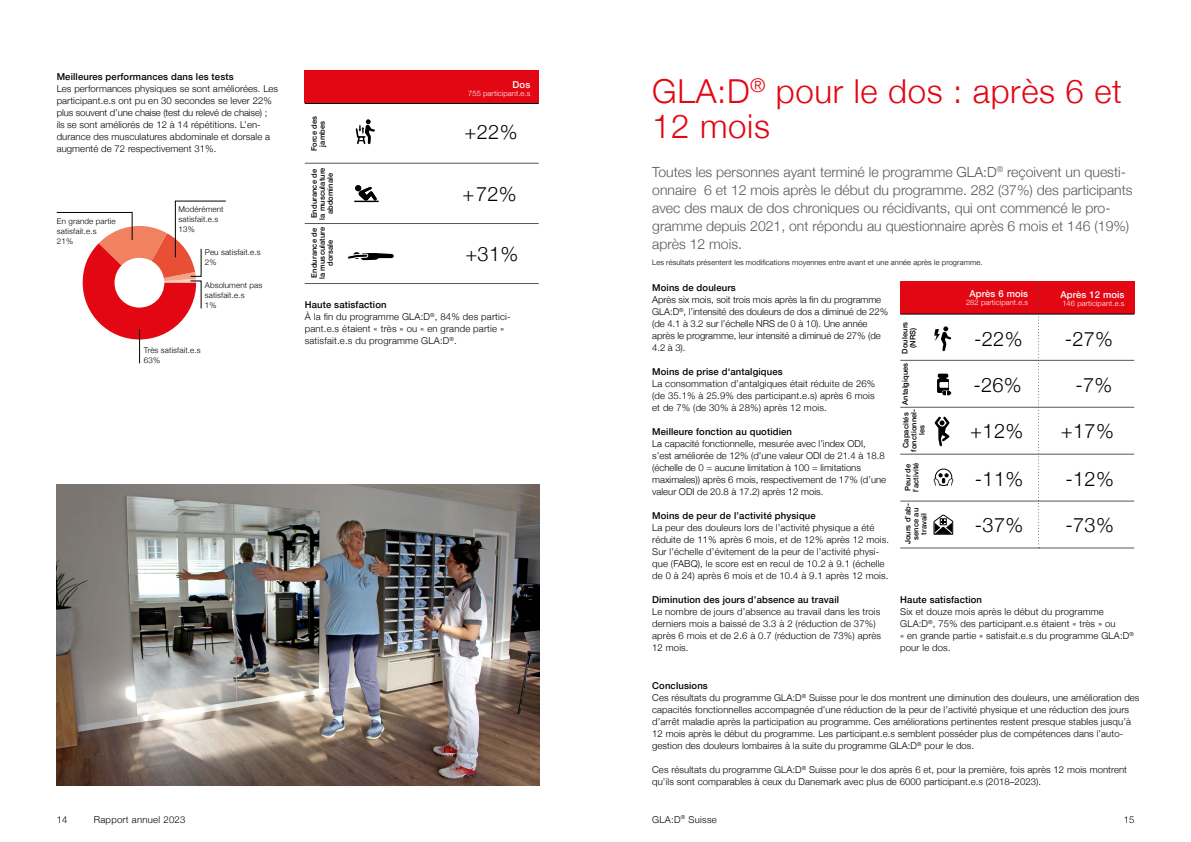
<style>
.page{position:relative;width:1191px;height:842px;background:#fff}
.page>*{position:absolute;margin:0;border:0;box-sizing:border-box;transform-origin:0 0}
.t1{font:300 33px/35px "Helvetica Neue";letter-spacing:.02em;color:#e30613}
.t2{font:300 20px "Helvetica Neue";letter-spacing:.015em;color:#000}
.t3{font:300 14px/18px "Helvetica Neue";color:#575756}
.t4{font:10.4px "Arial";color:#000}
.t5{font:300 9.5px/12px "Helvetica Neue";letter-spacing:.01em;color:#000}
.t6{font:500 9.5px "Helvetica Neue";letter-spacing:.015em;color:#000}
.t7{font:300 9.5px "Helvetica Neue";letter-spacing:.03em;color:#000}
.t8{font:500 9.5px "Helvetica Neue";letter-spacing:.015em;color:#fff}
.t9{font:300 8px/10px "Helvetica Neue";letter-spacing:.015em;color:#000}
.t10{font:500 7.5px/8px "Helvetica Neue";letter-spacing:.015em;color:#000;text-align:center}
.t11{font:300 7.5px "Helvetica Neue";letter-spacing:.015em;color:#000}
.t12{font:300 7.5px "Helvetica Neue";letter-spacing:.015em;color:#fff}
.t13{font:4.8px "Arial";letter-spacing:-.02em;color:#000}
.s1{font-weight:500}
</style>
<div class="page">
<img style="left:57px;top:485px;width:482px;height:300px">
<div style="left:305px;top:71px;width:234px;height:32px;background:#e30613"></div>
<hr style="left:305px;top:163px;width:234px;height:1px;background:#575756">
<hr style="left:305px;top:223px;width:234px;height:1px;background:#575756">
<hr style="left:305px;top:283px;width:234px;height:1px;background:#575756">
<hr style="left:305px;top:103px;width:234px;height:1px;background:#000">
<svg style="left:356px;top:119px;width:19px;height:25px"></svg>
<svg style="left:354px;top:185px;width:24px;height:17px"></svg>
<svg style="left:347px;top:253px;width:47px;height:7px"></svg>
<div style="left:900px;top:281px;width:234px;height:33px;background:#e30613"></div>
<svg style="left:1038px;top:282px;width:1px;height:266px"></svg>
<svg style="left:937px;top:374px;width:14px;height:22px"></svg>
<hr style="left:900px;top:360px;width:234px;height:1px;background:#575756">
<hr style="left:900px;top:407px;width:234px;height:1px;background:#575756">
<hr style="left:900px;top:454px;width:234px;height:1px;background:#575756">
<hr style="left:900px;top:548px;width:234px;height:1px;background:#575756">
<hr style="left:900px;top:501px;width:234px;height:1px;background:#575756">
<hr style="left:900px;top:314px;width:234px;height:1px;background:#000">
<svg style="left:934px;top:417px;width:15px;height:29px"></svg>
<svg style="left:933px;top:514px;width:21px;height:21px"></svg>
<div style="left:935px;top:469px;width:17px;height:17px;border:1px solid #000;border-radius:50%"></div>
<svg style="left:933px;top:473px;width:20px;height:13px"></svg>
<svg style="left:934px;top:326px;width:17px;height:25px"></svg>
<hr style="left:139px;top:329px;width:1px;height:34px;background:#000">
<svg style="left:56px;top:201px;width:170px;height:138px"></svg>
<p class="t6" style="left:57px;top:69px;width:178px">Meilleures performances dans les tests</p>
<p class="t5" style="left:57px;top:82px;width:223px">Les performances physiques se sont améliorées. Les participant.e.s ont pu en 30 secondes se lever 22% plus souvent d’une chaise (test du relevé de chaise) ;<br>ils se sont améliorés de 12 à 14 répétitions. L’en&shy;durance des musculatures abdominale et dorsale a augmenté de 72 respectivement 31%.</p>
<p class="t9" style="left:57px;top:215px;width:60px">En grande partie satisfait.e.s<br>21%</p>
<p class="t9" style="left:179px;top:203px;width:46px">Modérément satisfait.e.s<br>13%</p>
<p class="t9" style="left:205px;top:247px;width:57px">Peu satisfait.e.s<br>2%</p>
<p class="t9" style="left:205px;top:280px;width:59px">Absolument pas satisfait.e.s<br>1%</p>
<p class="t9" style="left:144px;top:345px;width:58px">Très satisfait.e.s<br>63%</p>
<p class="t10" style="left:309px;top:151px;width:37px;rotate:-90deg">Force des jambes</p>
<p class="t10" style="left:309px;top:220px;width:54px;rotate:-90deg">Endurance de la musculature abdominale</p>
<p class="t10" style="left:309px;top:279px;width:54px;rotate:-90deg">Endurance de la musculature dorsale</p>
<p class="t8" style="left:512px;top:77px;width:19px">Dos</p>
<p class="t12" style="left:468px;top:88px;width:64px">755 participant.e.s</p>
<h2 class="t2" style="left:464px;top:116px;width:54px">+22%</h2>
<h2 class="t2" style="left:462px;top:178px;width:56px">+72%</h2>
<h2 class="t2" style="left:465px;top:238px;width:54px">+31%</h2>
<p class="t5" style="left:305px;top:298px;width:207px"><span class="s1">Haute satisfaction<br></span>À la fin du programme GLA:D<sup>®</sup>, 84% des partici&shy;pant.e.s étaient « très » ou « en grande partie » satisfait.e.s du programme GLA:D<sup>®</sup>.</p>
<h1 class="t1" style="left:652px;top:71px;width:471px">GLA:D<sup>®</sup> pour le dos : après 6 et<br>12 mois</h1>
<p class="t3" style="left:652px;top:162px;width:482px">Toutes les personnes ayant terminé le programme GLA:D<sup>®</sup> reçoivent un questi&shy;onnaire 6 et 12 mois après le début du programme. 282 (37%) des participants avec des maux de dos chroniques ou récidivants, qui ont commencé le pro&shy;gramme depuis 2021, ont répondu au questionnaire après 6 mois et 146 (19%) après 12 mois.</p>
<p class="t11" style="left:652px;top:256px;width:332px">Les résultats présentent les modifications moyennes entre avant et une année après le programme.</p>
<p class="t6" style="left:652px;top:280px;width:85px">Moins de douleurs</p>
<p class="t5" style="left:652px;top:293px;width:237px">Après six mois, soit trois mois après la fin du programme GLA:D<sup>®</sup>, l’intensité des douleurs de dos a diminué de 22% (de 4.1 à 3.2 sur l’échelle NRS de 0 à 10). Une année après le programme, leur intensité a diminué de 27% (de 4.2 à 3).</p>
<p class="t6" style="left:652px;top:364px;width:132px">Moins de prise d‘antalgiques</p>
<p class="t5" style="left:652px;top:377px;width:225px;text-align:justify">La consommation d’antalgiques était réduite de 26% (de 35.1% à 25.9% des participant.e.s) après 6 mois et de 7% (de 30% à 28%) après 12 mois.</p>
<p class="t6" style="left:652px;top:424px;width:141px">Meilleure fonction au quotidien</p>
<p class="t5" style="left:652px;top:437px;width:235px">La capacité fonctionnelle, mesurée avec l’index ODI, s’est améliorée de 12% (d’une valeur ODI de 21.4 à 18.8 (échelle de 0 = aucune limitation à 100 = limitations maximales)) après 6 mois, respectivement de 17% (d’une valeur ODI de 20.8 à 17.2) après 12 mois.</p>
<p class="t6" style="left:652px;top:508px;width:165px">Moins de peur de l’activité physique</p>
<p class="t5" style="left:652px;top:521px;width:238px">La peur des douleurs lors de l’activité physique a été réduite de 11% après 6 mois, et de 12% après 12 mois.<br>Sur l’échelle d’évitement de la peur de l’activité physi&shy;que (FABQ), le score est en recul de 10.2 à 9.1 (échelle de 0 à 24) après 6 mois et de 10.4 à 9.1 après 12 mois.</p>
<p class="t6" style="left:652px;top:592px;width:188px">Diminution des jours d’absence au travail</p>
<p class="t5" style="left:652px;top:605px;width:230px">Le nombre de jours d’absence au travail dans les trois derniers mois a baissé de 3.3 à 2 (réduction de 37%) après 6 mois et de 2.6 à 0.7 (réduction de 73%) après 12 mois.</p>
<p class="t5" style="left:652px;top:679px;width:489px"><span class="s1">Conclusions<br></span>Ces résultats du programme GLA:D<sup>®</sup> Suisse pour le dos montrent une diminution des douleurs, une amélioration des capacités fonctionnelles accompagnée d’une réduction de la peur de l’activité physique et une réduction des jours d’arrêt maladie après la participation au programme. Ces améliorations pertinentes restent presque stables jusqu’à 12 mois après le début du programme. Les participant.e.s semblent posséder plus de compétences dans l’auto&shy;gestion des douleurs lombaires à la suite du programme GLA:D<sup>®</sup> pour le dos.</p>
<p class="t5" style="left:652px;top:763px;width:476px">Ces résultats du programme GLA:D<sup>®</sup> Suisse pour le dos après 6 et, pour la première, fois après 12 mois montrent qu’ils sont comparables à ceux du Danemark avec plus de 6000 participant.e.s (2018–2023).</p>
<p class="t8" style="left:969px;top:286px;width:60px">Après 6 mois</p>
<p class="t12" style="left:966px;top:297px;width:64px">282 participant.e.s</p>
<p class="t8" style="left:1060px;top:287px;width:66px">Après 12 mois</p>
<p class="t12" style="left:1062px;top:297px;width:64px">146 participant.e.s</p>
<p class="t10" style="left:900px;top:354px;width:33px;rotate:-90deg">Douleurs (NRS)</p>
<p class="t10" style="left:900px;top:405px;width:44px;rotate:-90deg">Antalgiques</p>
<p class="t10" style="left:901px;top:452px;width:44px;rotate:-90deg">Capacités fonctionnel&shy;les</p>
<p class="t10" style="left:903px;top:492px;width:31px;text-align:left;rotate:-90deg">Peur de l’activité</p>
<p class="t10" style="left:903px;top:544px;width:42px;rotate:-90deg">Jours d’ab&shy;sence au travail</p>
<p class="t13" style="left:911px;top:353px;width:30px;rotate:-90deg">Schmerz NRS</p>
<h2 class="t2" style="left:974px;top:323px;width:50px">-22%</h2>
<h2 class="t2" style="left:1064px;top:323px;width:50px">-27%</h2>
<p class="t4" style="left:983px;top:330px;width:26px">-24%</p>
<p class="t4" style="left:980px;top:368px;width:26px">-18%</p>
<h2 class="t2" style="left:973px;top:369px;width:50px">-26%</h2>
<h2 class="t2" style="left:1075px;top:369px;width:38px">-7%</h2>
<p class="t13" style="left:911px;top:431px;width:38px;rotate:-90deg">Funktionsfähigkeit</p>
<h2 class="t2" style="left:970px;top:415px;width:54px">+12%</h2>
<h2 class="t2" style="left:1060px;top:415px;width:54px">+17%</h2>
<h2 class="t2" style="left:975px;top:463px;width:50px">-11%</h2>
<h2 class="t2" style="left:1065px;top:463px;width:50px">-12%</h2>
<h2 class="t2" style="left:975px;top:509px;width:50px">-37%</h2>
<h2 class="t2" style="left:1065px;top:509px;width:50px">-73%</h2>
<p class="t13" style="left:911px;top:469px;width:31px;rotate:-90deg">Lebensqualität</p>
<p class="t6" style="left:900px;top:592px;width:83px">Haute satisfaction</p>
<p class="t5" style="left:900px;top:605px;width:235px">Six et douze mois après le début du programme GLA:D<sup>®</sup>, 75% des participant.e.s étaient « très » ou<br>« en grande partie » satisfait.e.s du programme GLA:D<sup>® </sup>pour le dos.</p>
<p class="t5" style="left:57px;top:812px;width:12px">14</p>
<p class="t7" style="left:94px;top:811px;width:93px">Rapport annuel 2023</p>
<p class="t7" style="left:652px;top:811px;width:66px">GLA:D<sup>®</sup> Suisse</p>
<p class="t5" style="left:1123px;top:812px;width:12px">15</p>
</div>
